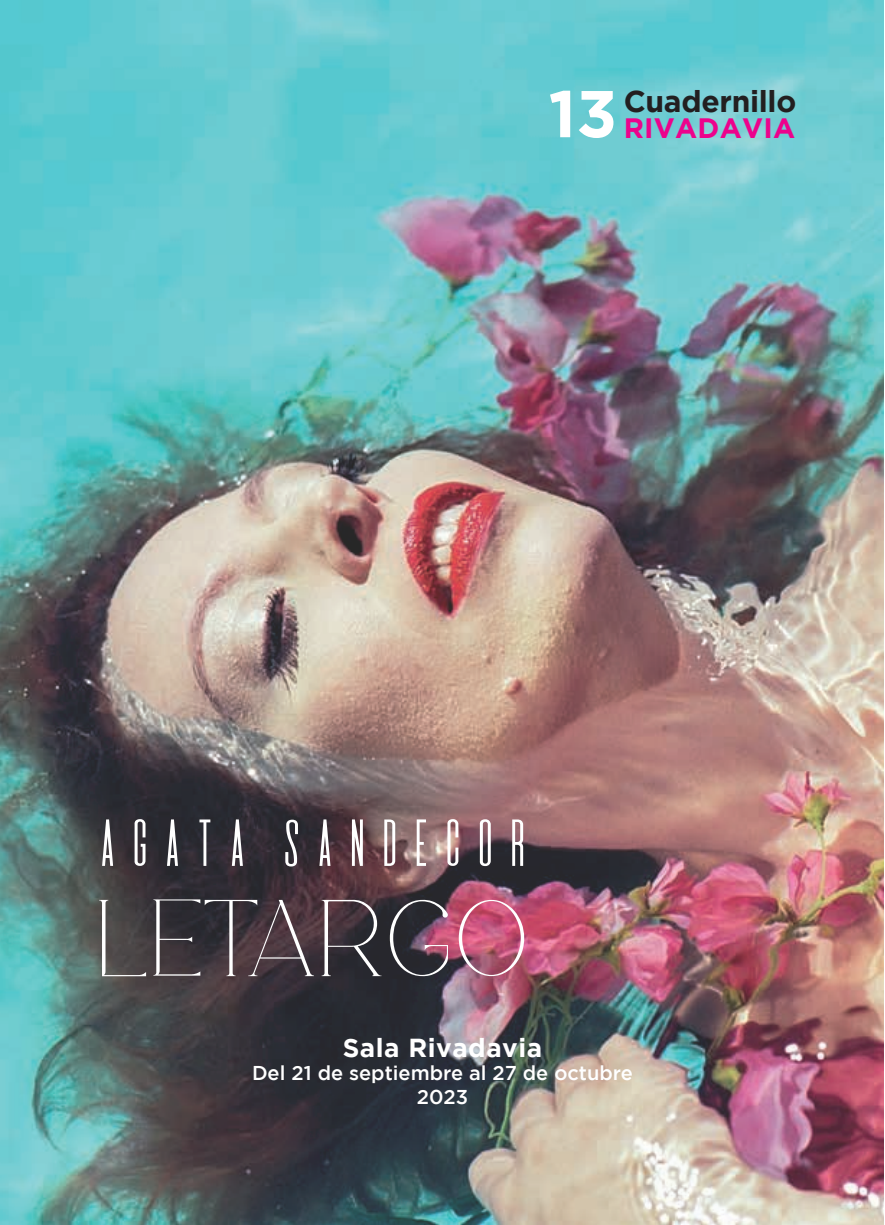
<style>
.page{position:relative;width:885px;height:1225px;background:#fff}
.page>*{position:absolute;margin:0;border:0;box-sizing:border-box;transform-origin:0 0}
.t1{font:120px "Evafiya";color:#fff}
.t2{font:700 66px "Gotham";color:#fff}
.t3{font:58px "De Valencia";letter-spacing:-.03em;color:#fff}
.t4{font:700 30px "Gotham";letter-spacing:-.01em;color:#231f20}
.t5{font:700 28px "Gotham";letter-spacing:.01em;color:#ed028c}
.t6{font:700 26px "Gotham";letter-spacing:.02em;color:#fff}
.t7{font:500 20px/24px "Gotham";color:#fff;text-align:center}
</style>
<div class="page">
<img style="left:0;top:0;width:883px;height:1225px">
<h2 class="t2" style="left:548px;top:76px;width:70px">13</h2>
<h3 class="t4" style="left:623px;top:84px;width:174px">Cuadernillo</h3>
<h3 class="t5" style="left:623px;top:112px;width:173px">RIVADAVIA</h3>
<h3 class="t3" style="left:90px;top:811px;width:445px">AGATA SANDECOR</h3>
<h1 class="t1" style="left:93px;top:882px;width:438px">LETARGO</h1>
<h3 class="t6" style="left:343px;top:1032px;width:201px">Sala Rivadavia</h3>
<p class="t7" style="left:252px;top:1060px;width:382px">Del 21 de septiembre al 27 de octubre<br>2023</p>
</div>
